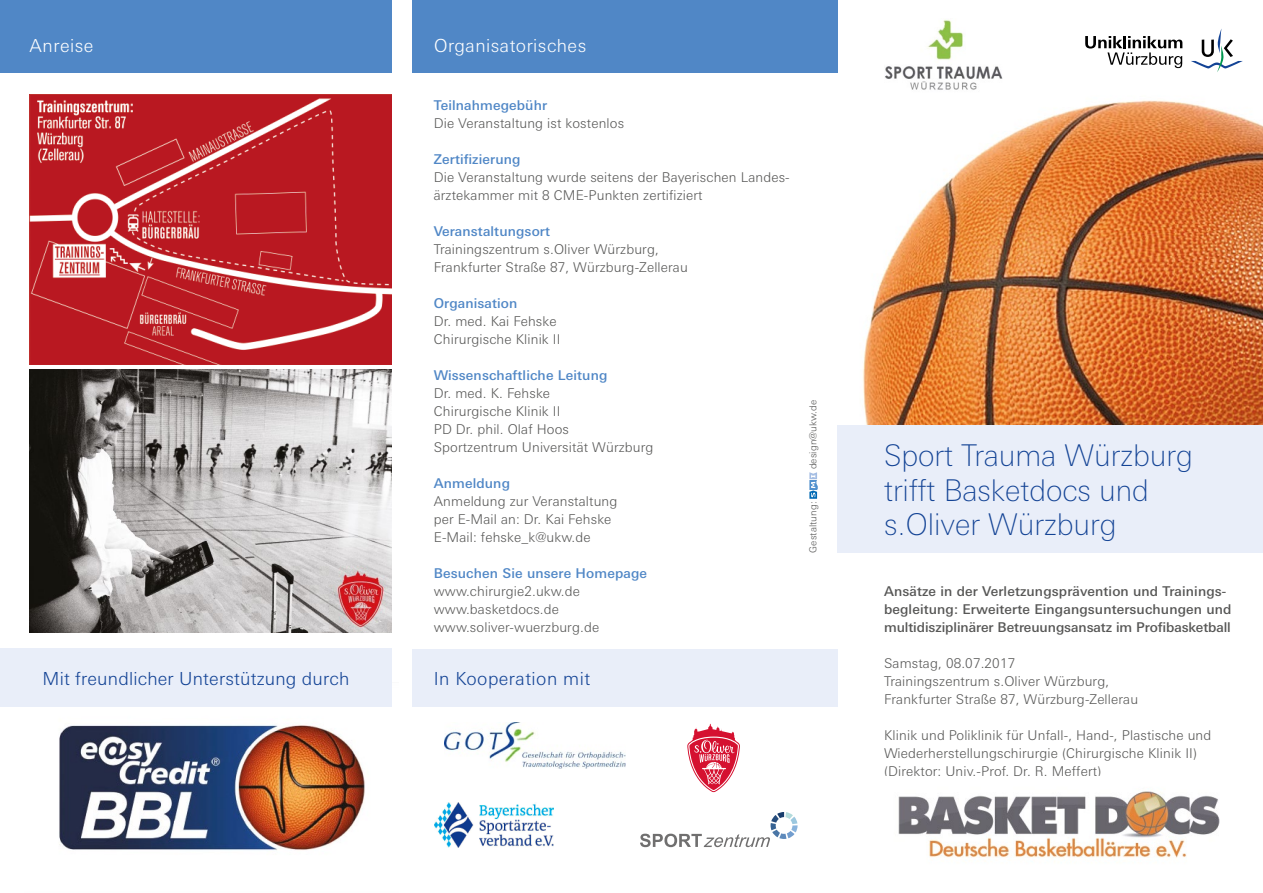
<style>
.page{position:relative;width:1263px;height:893px;background:#fff}
.page>*{position:absolute;margin:0;border:0;box-sizing:border-box;transform-origin:0 0}
.t1{font:100 30px/34.5px "LT Univers Basic";color:#134395}
.t2{font:300 18px "LT Univers Basic";letter-spacing:.01em;color:#134395}
.t3{font:300 18px "LT Univers Basic";letter-spacing:.025em;color:#fff}
.t4{font:300 13.5px/18px "LT Univers Basic";letter-spacing:.01em;color:#575756}
.t5{font:500 13.5px/18px "LT Univers Basic";letter-spacing:.01em;color:#575756}
.t6{font:500 13.5px "LT Univers Basic";letter-spacing:.01em;color:#5087c6}
.t7{font:300 9.75px "LT Univers Basic";letter-spacing:.01em;color:#575756}
</style>
<div class="page">
<img style="left:59px;top:682px;width:333px;height:168px">
<div style="left:0;top:0;width:391px;height:72px;background:#5087c6"></div>
<img style="left:863px;top:41px;width:400px;height:384px">
<div style="left:838px;top:425px;width:425px;height:128px;background:#e9eef9"></div>
<div style="left:412px;top:0;width:426px;height:72px;background:#5087c6"></div>
<div style="left:412px;top:649px;width:426px;height:58px;background:#e9eef9"></div>
<div style="left:0;top:649px;width:391px;height:58px;background:#e9eef9"></div>
<svg style="left:809px;top:472px;width:9px;height:27px"></svg>
<svg style="left:1085px;top:36px;width:97px;height:32px"></svg>
<svg style="left:1191px;top:29px;width:52px;height:43px"></svg>
<img style="left:884px;top:19px;width:118px;height:75px">
<img style="left:445px;top:723px;width:180px;height:45px">
<img style="left:435px;top:803px;width:119px;height:45px">
<img style="left:898px;top:791px;width:322px;height:67px">
<svg style="left:640px;top:812px;width:157px;height:35px"></svg>
<svg style="left:687px;top:723px;width:53px;height:69px"></svg>
<img style="left:30px;top:94px;width:361px;height:270px">
<img style="left:30px;top:370px;width:361px;height:262px">
<h2 class="t3" style="left:30px;top:35px;width:65px">Anreise</h2>
<h2 class="t2" style="left:43px;top:668px;width:308px">Mit freundlicher Unterstützung durch</h2>
<h2 class="t3" style="left:434px;top:35px;width:154px">Organisatorisches</h2>
<p class="t6" style="left:434px;top:97px;width:115px">Teilnahmegebühr</p>
<p class="t4" style="left:434px;top:114px;width:192px">Die Veranstaltung ist kostenlos</p>
<p class="t6" style="left:434px;top:151px;width:88px">Zertifizierung</p>
<p class="t4" style="left:434px;top:168px;width:357px">Die Veranstaltung wurde seitens der Bayerischen Landes&shy;ärztekammer mit 8 CME-Punkten zertifiziert</p>
<p class="t6" style="left:434px;top:223px;width:118px">Veranstaltungsort</p>
<p class="t4" style="left:434px;top:240px;width:256px">Trainingszentrum s.Oliver Würzburg,<br>Frankfurter Straße 87, Würzburg-Zellerau</p>
<p class="t6" style="left:434px;top:295px;width:85px">Organisation</p>
<p class="t4" style="left:434px;top:312px;width:128px">Dr. med. Kai Fehske<br>Chirurgische Klinik II</p>
<p class="t6" style="left:434px;top:367px;width:175px">Wissenschaftliche Leitung</p>
<p class="t4" style="left:434px;top:384px;width:221px">Dr. med. K. Fehske<br>Chirurgische Klinik II<br>PD Dr. phil. Olaf Hoos<br>Sportzentrum Universität Würzburg</p>
<p class="t6" style="left:434px;top:475px;width:78px">Anmeldung</p>
<p class="t4" style="left:434px;top:492px;width:185px">Anmeldung zur Veranstaltung per E-Mail an: Dr. Kai Fehske<br>E-Mail: fehske_k@ukw.de</p>
<p class="t6" style="left:434px;top:565px;width:215px">Besuchen Sie unsere Homepage</p>
<p class="t4" style="left:434px;top:582px;width:167px">www.chirurgie2.ukw.de www.basketdocs.de www.soliver-wuerzburg.de</p>
<h2 class="t2" style="left:434px;top:668px;width:158px">In Kooperation mit</h2>
<p class="t7" style="left:807px;top:469px;width:71px;rotate:-90deg">design@ukw.de</p>
<p class="t7" style="left:807px;top:553px;width:53px;rotate:-90deg">Gestaltung:</p>
<h1 class="t1" style="left:884px;top:438px;width:310px">Sport Trauma Würzburg trifft Basketdocs und s.Oliver Würzburg</h1>
<p class="t5" style="left:884px;top:582px;width:349px">Ansätze in der Verletzungsprävention und Trainings&shy;begleitung: Erweiterte Eingangsuntersuchungen und multidisziplinärer Betreuungsansatz im Profibasketball</p>
<p class="t4" style="left:884px;top:654px;width:256px">Samstag, 08.07.2017<br>Trainingszentrum s.Oliver Würzburg,<br>Frankfurter Straße 87, Würzburg-Zellerau</p>
<p class="t4" style="left:884px;top:726px;width:329px">Klinik und Poliklinik für Unfall-, Hand-, Plastische und<br>Wiederherstellungschirurgie (Chirurgische Klinik II) (Direktor: Univ.-Prof. Dr. R. Meffert)</p>
</div>
